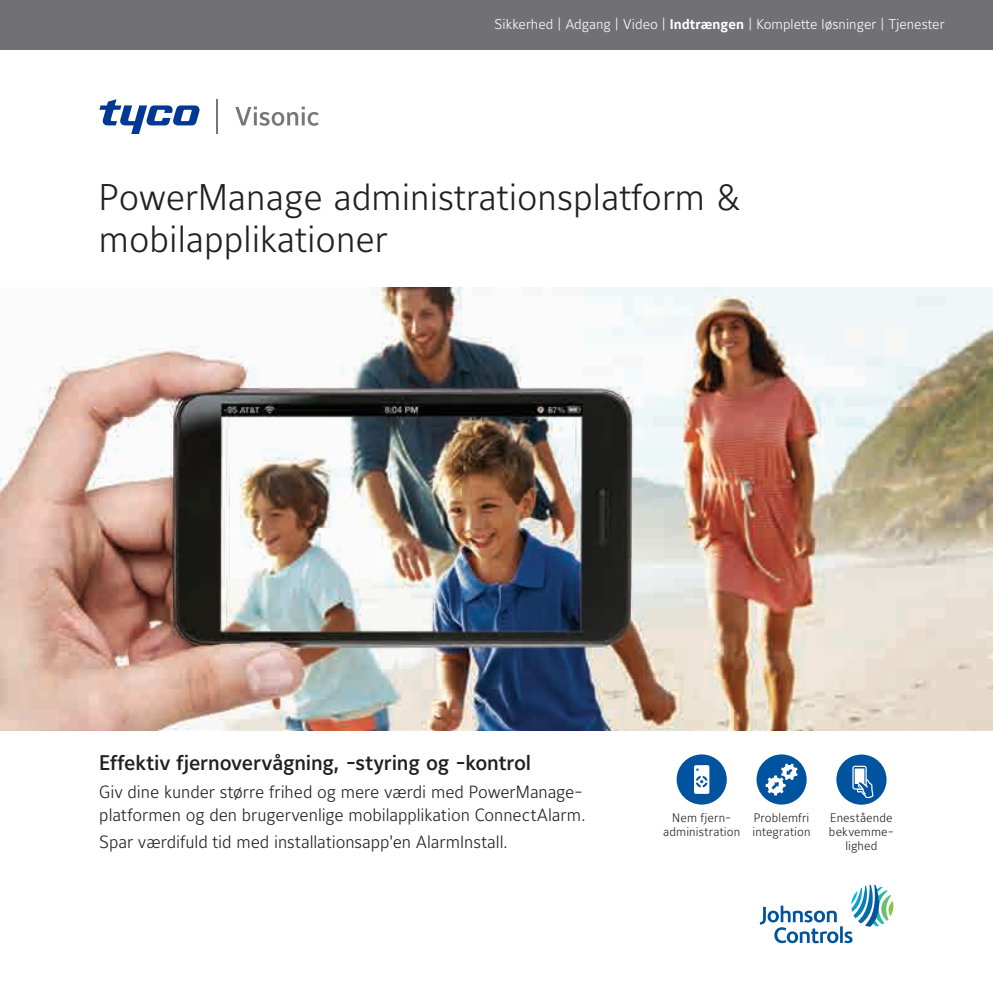
<style>
.page{position:relative;width:993px;height:993px;background:#fff}
.page>*{position:absolute;margin:0;border:0;box-sizing:border-box;transform-origin:0 0}
.t1{font:300 36.75px/42px "Maurea Jci Lf ML";color:#231f20}
.t2{font:500 21px "Maurea Jci Lf ML";letter-spacing:-.01em;color:#231f20}
.t3{font:300 17.5px "Maurea Jci Lf ML";letter-spacing:-.005em;color:#231f20}
.t4{font:300 14px "Maurea Jci Lf ML";color:#fff}
.t5{font:300 12.25px/14px "Maurea Jci Lf ML";letter-spacing:.01em;color:#231f20}
.s1{font-weight:700}
</style>
<div class="page">
<img style="left:0;top:288px;width:992px;height:442px">
<div style="left:756px;top:754px;width:50px;height:50px;background:#00539e;border-radius:50%"></div>
<svg style="left:765px;top:763px;width:32px;height:32px"></svg>
<div style="left:676px;top:754px;width:50px;height:50px;background:#00539e;border-radius:50%"></div>
<svg style="left:694px;top:765px;width:15px;height:28px"></svg>
<div style="left:836px;top:754px;width:50px;height:50px;background:#00539e;border-radius:50%"></div>
<svg style="left:852px;top:765px;width:21px;height:33px"></svg>
<div style="left:0;top:0;width:992px;height:50px;background:#717074"></div>
<svg style="left:759px;top:884px;width:134px;height:59px"></svg>
<svg style="left:99px;top:99px;width:101px;height:35px"></svg>
<hr style="left:217px;top:99px;width:1px;height:35px;background:#77777a">
<svg style="left:235px;top:106px;width:83px;height:20px"></svg>
<p class="t4" style="left:494px;top:16px;width:451px">Sikkerhed | Adgang | Video | <span class="s1">Indtrængen</span> | Komplette løsninger | Tjenester</p>
<h1 class="t1" style="left:99px;top:175px;width:643px">PowerManage administrationsplatform &amp; mobilapplikationer</h1>
<p class="t2" style="left:99px;top:749px;width:433px">Effektiv fjernovervågning -, styring og -kontrol</p>
<p class="t3" style="left:99px;top:803px;width:488px">platformen og den brugervenlige mobilapplikation ConnectAlarm.</p>
<p class="t3" style="left:99px;top:780px;width:485px">Giv dine kunder større frihed og mere værdi med PowerManage-</p>
<p class="t3" style="left:99px;top:831px;width:410px">Spar værdifuld tid med installationsapp'en AlarmInstall.</p>
<p class="t5" style="left:672px;top:810px;width:60px">Nem fjern-</p>
<p class="t5" style="left:752px;top:810px;width:60px">Problemfri integration</p>
<p class="t5" style="left:829px;top:810px;width:64px">Enestående</p>
<p class="t5" style="left:845px;top:838px;width:34px">lighed</p>
<p class="t5" style="left:663px;top:824px;width:78px">administration</p>
<p class="t5" style="left:828px;top:824px;width:66px">bekvemme-</p>
</div>
